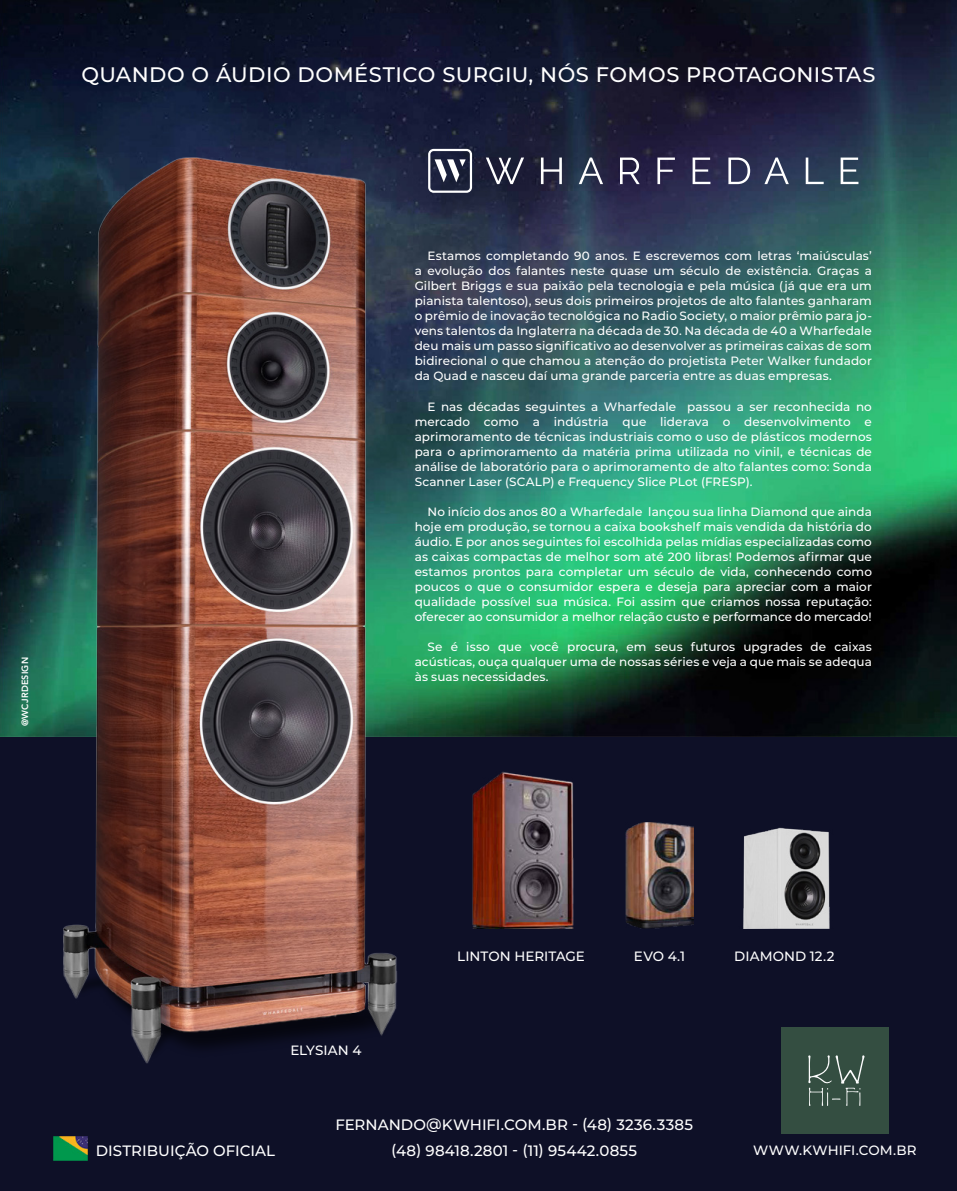
<style>
.page{position:relative;width:957px;height:1191px;background:#0e1027}
.page>*{position:absolute;margin:0;border:0;box-sizing:border-box;transform-origin:0 0}
.t1{font:500 21px "Montserrat";letter-spacing:.025em;color:#fff}
.t2{font:500 15px/25.5px "Montserrat";letter-spacing:.005em;color:#fff;text-align:center}
.t3{font:500 13.5px "Montserrat";letter-spacing:.005em;color:#fff}
.t4{font:500 12px/15px "Montserrat";letter-spacing:.005em;color:#fff;text-align:justify}
.t5{font:800 9px "Avenir LT Std";letter-spacing:.025em;color:#fff}
</style>
<div class="page">
<img style="left:0;top:0;width:957px;height:736px">
<svg style="left:428px;top:149px;width:44px;height:44px;background:#616577"></svg>
<svg style="left:486px;top:157px;width:38px;height:27px"></svg>
<svg style="left:541px;top:157px;width:21px;height:27px"></svg>
<svg style="left:579px;top:157px;width:24px;height:27px"></svg>
<svg style="left:620px;top:157px;width:19px;height:27px"></svg>
<svg style="left:657px;top:157px;width:18px;height:27px"></svg>
<svg style="left:692px;top:157px;width:18px;height:27px"></svg>
<svg style="left:728px;top:157px;width:22px;height:27px"></svg>
<svg style="left:764px;top:157px;width:25px;height:27px"></svg>
<svg style="left:805px;top:157px;width:18px;height:27px"></svg>
<svg style="left:840px;top:157px;width:18px;height:27px"></svg>
<img style="left:64px;top:157px;width:334px;height:906px">
<img style="left:626px;top:822px;width:67px;height:106px">
<img style="left:472px;top:772px;width:102px;height:156px">
<img style="left:743px;top:827px;width:87px;height:101px">
<img style="left:53px;top:1136px;width:35px;height:24px">
<div style="left:781px;top:1027px;width:107px;height:106px;background:#344e41"></div>
<h1 class="t1" style="left:81px;top:60px;width:795px">QUANDO O ÁUDIO DOMÉSTICO SURGIU, NÓS FOMOS PROTAGONISTAS</h1>
<p class="t5" style="left:20px;top:726px;width:70px;rotate:-90deg">@WCJRDESIGN</p>
<p class="t4" style="left:415px;top:248px;width:459px;text-indent:13px">Estamos completando 90 anos. E escrevemos com letras ‘maiúsculas’ a evolução dos falantes neste quase um século de existência. Graças a Gilbert Briggs e sua paixão pela tecnologia e pela música (já que era um pianista talentoso), seus dois primeiros projetos de alto falantes ganharam o prêmio de inovação tecnológica no Radio Society, o maior prêmio para jo&shy;vens talentos da Inglaterra na década de 30. Na década de 40 a Wharfedale deu mais um passo significativo ao desenvolver as primeiras caixas de som bidirecional o que chamou a atenção do projetista Peter Walker fundador da Quad e nasceu daí uma grande parceria entre as duas empresas.</p>
<p class="t4" style="left:415px;top:398px;width:459px;text-indent:13px">E nas décadas seguintes a Wharfedale passou a ser reconhecida no mercado como a indústria que liderava o desenvolvimento e aprimoramento de técnicas industriais como o uso de plásticos modernos para o aprimoramento da matéria prima utilizada no vinil, e técnicas de análise de laboratório para o aprimoramento de alto falantes como: Sonda Scanner Laser (SCALP) e Frequency Slice PLot (FRESP).</p>
<p class="t4" style="left:415px;top:503px;width:459px;text-indent:13px">No início dos anos 80 a Wharfedale lançou sua linha Diamond que ainda hoje em produção, se tornou a caixa bookshelf mais vendida da história do áudio. E por anos seguintes foi escolhida pelas mídias especializadas como as caixas compactas de melhor som até 200 libras! Podemos afirmar que estamos prontos para completar um século de vida, conhecendo como poucos o que o consumidor espera e deseja para apreciar com a maior qualidade possível sua música. Foi assim que criamos nossa reputação: oferecer ao consumidor a melhor relação custo e performance do mercado!</p>
<p class="t4" style="left:415px;top:638px;width:459px;text-indent:13px">Se é isso que você procura, em seus futuros upgrades de caixas acústicas, ouça qualquer uma de nossas séries e veja a que mais se adequa às suas necessidades.</p>
<p class="t3" style="left:290px;top:1040px;width:73px">ELYSIAN 4</p>
<p class="t3" style="left:457px;top:947px;width:129px">LINTON HERITAGE</p>
<p class="t3" style="left:634px;top:947px;width:53px">EVO 4.1</p>
<p class="t3" style="left:734px;top:947px;width:102px">DIAMOND 12.2</p>
<p class="t2" style="left:335px;top:1111px;width:359px">FERNANDO@KWHIFI.COM.BR - (48) 3236.3385 (48) 98418.2801 - (11) 95442.0855</p>
<p class="t2" style="left:96px;top:1137px;width:181px">DISTRIBUIÇÃO OFICIAL</p>
<p class="t3" style="left:753px;top:1140px;width:165px">WWW.KWHIFI.COM.BR</p>
</div>
